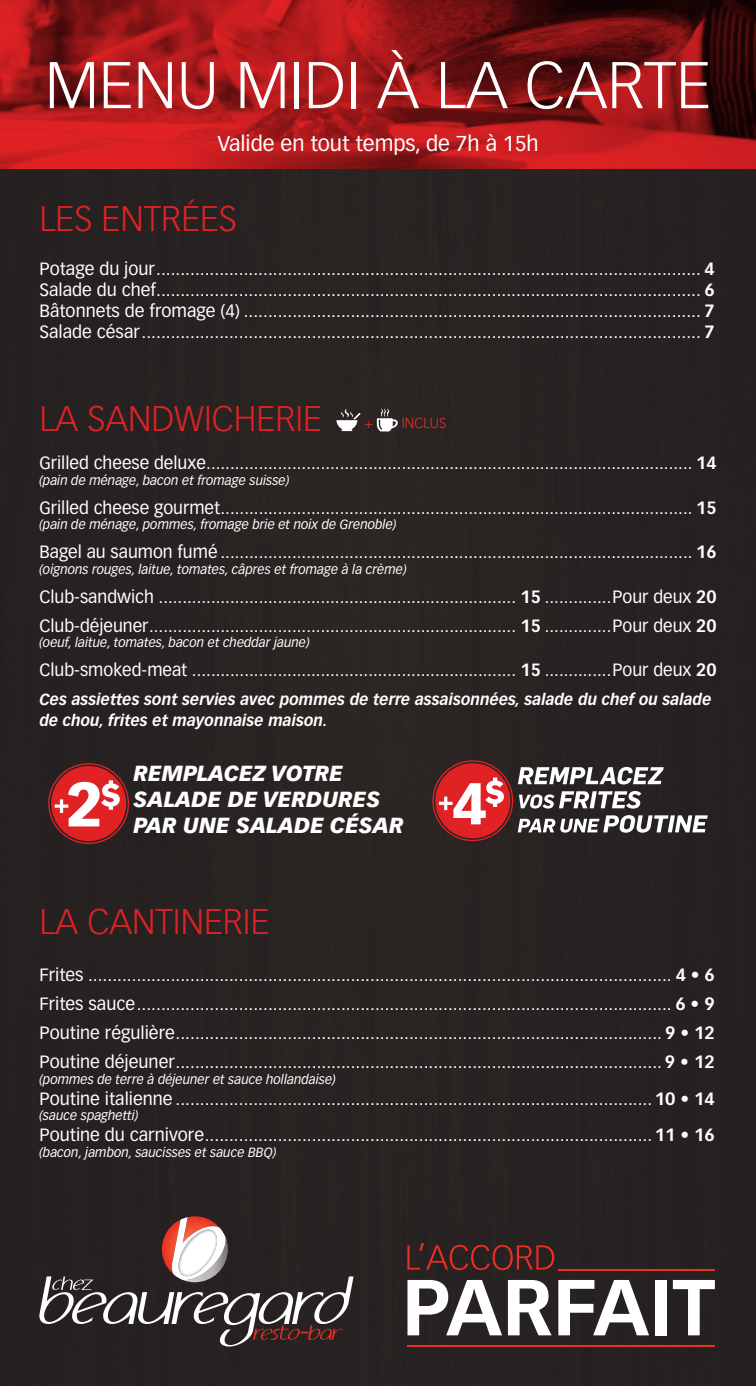
<style>
.page{position:relative;width:756px;height:1386px;background:#fff}
.page>*{position:absolute;margin:0;border:0;box-sizing:border-box;transform-origin:0 0}
.t1{font:300 64.75px "Vectora LH";color:#fff}
.t2{font:900 61.25px "Vectora LH";color:#fff}
.t3{font:900 57.75px "Vectora LH";color:#fff}
.t4{font:300 35px "Vectora LH";color:#e02225}
.t5{font:italic 900 21.53px/25.7px "Vectora LH";color:#fff}
.t6{font:21.18px "Vectora LH";color:#fff}
.t7{font:17.5px/28.9px "Vectora LH";color:#fff;text-align:justify}
.t8{font:italic 700 15.75px/21px "Vectora LH";color:#fff}
.t9{font:300 14.17px "Vectora LH";color:#ee2e22}
.t10{font:italic 13.12px "Vectora LH";color:#fff}
.s1{font-weight:700}
</style>
<div class="page">
<div style="left:0;top:169px;width:756px;height:1217px;background:#231f20"></div>
<svg style="left:0;top:0;width:756px;height:169px;background:#981618"></svg>
<svg style="left:407px;top:1243px;width:147px;height:27px"></svg>
<svg style="left:408px;top:1280px;width:94px;height:55px"></svg>
<svg style="left:508px;top:1280px;width:44px;height:55px"></svg>
<svg style="left:558px;top:1280px;width:91px;height:55px"></svg>
<div style="left:655px;top:1280px;width:12px;height:55px;background:#fff"></div>
<svg style="left:673px;top:1280px;width:42px;height:55px"></svg>
<hr style="left:558px;top:1269px;width:157px;height:1px;background:#ee2e22">
<hr style="left:407px;top:1345px;width:308px;height:2px;background:#ee2e22">
<svg style="left:39px;top:1216px;width:315px;height:131px"></svg>
<img style="left:179px;top:1230px;width:38px;height:46px">
<svg style="left:377px;top:409px;width:21px;height:22px"></svg>
<svg style="left:336px;top:409px;width:25px;height:22px"></svg>
<div style="left:432px;top:760px;width:81px;height:81px;border:1px solid #e02225;border-radius:50%"></div>
<div style="left:435px;top:763px;width:75px;height:75px;background:#e02225;border-radius:50%"></div>
<svg style="left:485px;top:778px;width:19px;height:29px"></svg>
<svg style="left:439px;top:797px;width:14px;height:13px"></svg>
<svg style="left:518px;top:767px;width:146px;height:18px"></svg>
<svg style="left:519px;top:791px;width:122px;height:18px"></svg>
<svg style="left:518px;top:815px;width:190px;height:18px"></svg>
<div style="left:48px;top:763px;width:81px;height:81px;border:1px solid #e02225;border-radius:50%"></div>
<div style="left:51px;top:766px;width:75px;height:75px;background:#e02225;border-radius:50%"></div>
<svg style="left:101px;top:780px;width:19px;height:30px"></svg>
<svg style="left:55px;top:799px;width:13px;height:14px"></svg>
<h1 class="t1" style="left:45px;top:48px;width:668px">MENU MIDI À LA CARTE</h1>
<p class="t6" style="left:217px;top:131px;width:323px">Valide en tout temps, de 7h à 15h</p>
<h3 class="t4" style="left:39px;top:198px;width:199px">LES ENTRÉES</h3>
<p class="t7" style="left:39px;top:259px;width:677px;line-height:21px">Potage du jour................................................................................................................ <span class="s1">4<br></span>Salade du chef................................................................................................................ <span class="s1">6<br></span>Bâtonnets de fromage (4) .............................................................................................. <span class="s1">7<br></span>Salade césar................................................................................................................... <span class="s1">7</span></p>
<h3 class="t4" style="left:39px;top:399px;width:284px">LA SANDWICHERIE</h3>
<p class="t9" style="left:364px;top:415px;width:10px">+</p>
<p class="t9" style="left:402px;top:415px;width:46px">INCLUS</p>
<p class="t7" style="left:39px;top:448px;width:679px">Grilled cheese deluxe...................................................................................................... <span class="s1">14</span></p>
<p class="t10" style="left:39px;top:473px;width:251px">(pain de ménage, bacon et fromage suisse)</p>
<p class="t7" style="left:39px;top:493px;width:679px">Grilled cheese gourmet................................................................................................... <span class="s1">15</span></p>
<p class="t10" style="left:39px;top:517px;width:359px">(pain de ménage, pommes, fromage brie et noix de Grenoble)</p>
<p class="t7" style="left:39px;top:538px;width:679px">Bagel au saumon fumé ................................................................................................... <span class="s1">16</span></p>
<p class="t10" style="left:39px;top:562px;width:369px">(oignons rouges, laitue, tomates, câpres et fromage à la crème)</p>
<p class="t7" style="left:39px;top:582px;width:679px">Club-sandwich ........................................................................... <span class="s1">15</span> ..............Pour deux <span class="s1">20<br></span>Club-déjeuner............................................................................. <span class="s1">15</span> ..............Pour deux <span class="s1">20</span></p>
<p class="t10" style="left:39px;top:635px;width:272px">(oeuf, laitue, tomates, bacon et cheddar jaune)</p>
<p class="t7" style="left:39px;top:656px;width:679px">Club-smoked-meat .................................................................... <span class="s1">15</span> ..............Pour deux <span class="s1">20</span></p>
<p class="t8" style="left:39px;top:689px;width:674px">Ces assiettes sont servies avec pommes de terre assaisonnées, salade du chef ou salade de chou, frites et mayonnaise maison.</p>
<h2 class="t2" style="left:66px;top:766px;width:38px">2</h2>
<p class="t5" style="left:134px;top:761px;width:248px">REMPLACEZ VOTRE<br>SALADE DE VERDURES</p>
<p class="t5" style="left:134px;top:812px;width:272px">PAR UNE SALADE CÉSAR</p>
<h3 class="t3" style="left:452px;top:768px;width:36px">4</h3>
<h3 class="t4" style="left:39px;top:902px;width:232px">LA CANTINERIE</h3>
<p class="t7" style="left:39px;top:961px;width:677px">Frites ........................................................................................................................ <span class="s1">4</span> • <span class="s1">6<br></span>Frites sauce.............................................................................................................. <span class="s1">6</span> • <span class="s1">9<br></span>Poutine régulière.................................................................................................... <span class="s1">9</span> • <span class="s1">12<br></span>Poutine déjeuner.................................................................................................... <span class="s1">9 • 12</span></p>
<p class="t10" style="left:39px;top:1072px;width:298px">(pommes de terre à déjeuner et sauce hollandaise)</p>
<p class="t7" style="left:39px;top:1084px;width:677px">Poutine italienne .................................................................................................. <span class="s1">10</span> • <span class="s1">14</span></p>
<p class="t10" style="left:39px;top:1108px;width:101px">(sauce spaghetti)</p>
<p class="t7" style="left:39px;top:1121px;width:677px">Poutine du carnivore............................................................................................ <span class="s1">11</span> • <span class="s1">16</span></p>
<p class="t10" style="left:39px;top:1145px;width:239px">(bacon, jambon, saucisses et sauce BBQ)</p>
</div>
